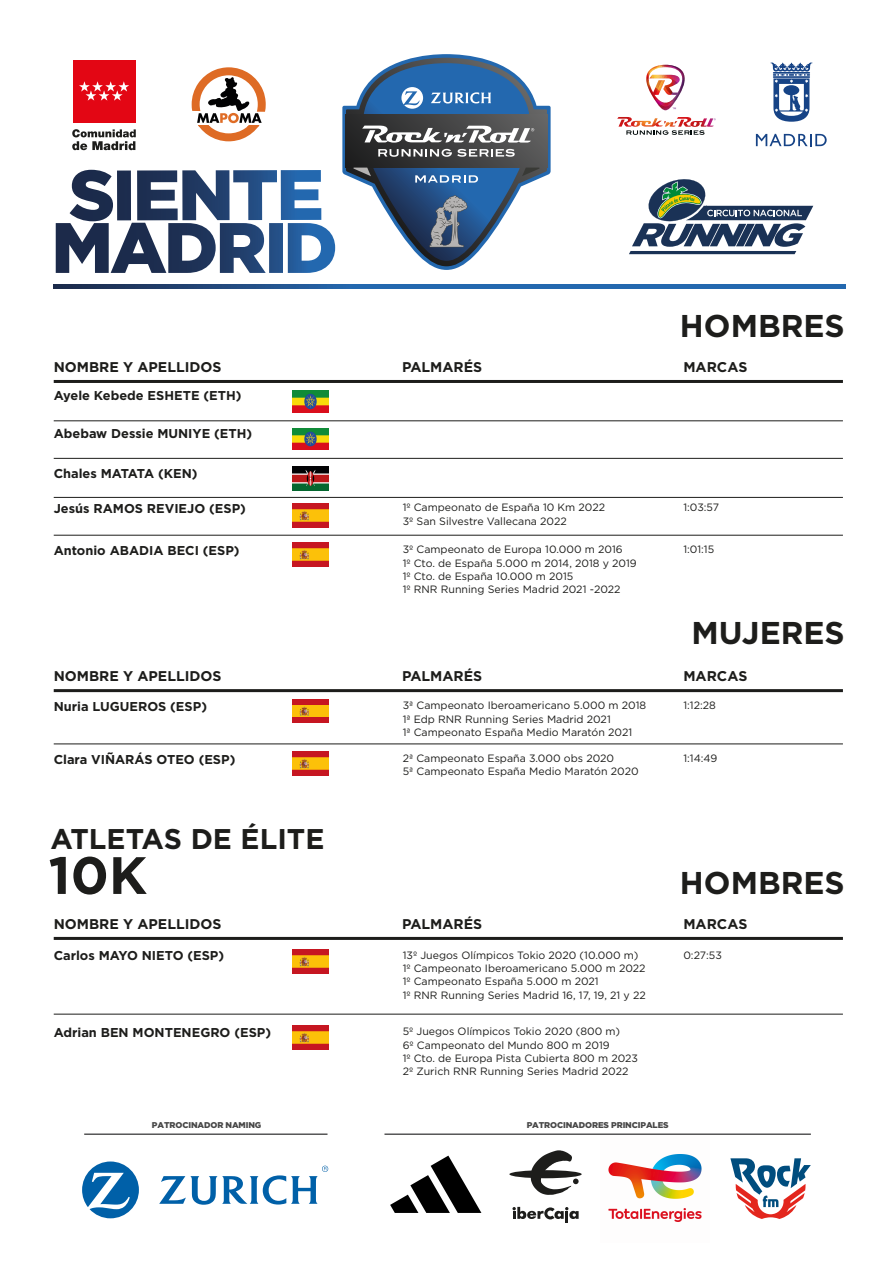
<style>
.page{position:relative;width:893px;height:1263px;background:#fff}
.page>*{position:absolute;margin:0;border:0;box-sizing:border-box;transform-origin:0 0}
.t1{font:700 52.5px "Gotham";color:#1d1d1b}
.t2{font:700 31.5px "Gotham";color:#1d1d1b}
.t3{font:700 28.5px "Gotham";color:#1d1d1b}
.t4{font:700 14.1px "Gotham";color:#1d1d1b}
.t5{font:700 12.75px "Gotham";color:#1d1d1b}
.t6{font:10.65px/13.4px "Gotham";color:#1d1d1b}
.t7{font:900 8.4px "Gotham";letter-spacing:-.015em;color:#474747}
</style>
<div class="page">
<svg style="left:54px;top:284px;width:791px;height:5px;background:#225b9a"></svg>
<hr style="left:54px;top:535px;width:789px;height:1px;background:#1d1d1b">
<hr style="left:54px;top:743px;width:789px;height:1px;background:#1d1d1b">
<img style="left:292px;top:503px;width:36px;height:24px">
<img style="left:292px;top:543px;width:36px;height:24px">
<img style="left:292px;top:699px;width:36px;height:24px">
<hr style="left:54px;top:937px;width:789px;height:3px;background:#1d1d1b">
<img style="left:292px;top:949px;width:36px;height:24px">
<hr style="left:54px;top:1014px;width:789px;height:1px;background:#1d1d1b">
<img style="left:292px;top:1026px;width:36px;height:24px">
<hr style="left:84px;top:1134px;width:243px;height:1px;background:#020203">
<svg style="left:82px;top:1161px;width:57px;height:57px"></svg>
<svg style="left:159px;top:1166px;width:169px;height:39px"></svg>
<div style="left:509px;top:1170px;width:73px;height:8px;background:#1d1d1b;border-radius:50%"></div>
<svg style="left:531px;top:1150px;width:48px;height:45px"></svg>
<svg style="left:512px;top:1207px;width:67px;height:15px"></svg>
<svg style="left:390px;top:1155px;width:91px;height:58px"></svg>
<img style="left:600px;top:1133px;width:109px;height:89px">
<svg style="left:730px;top:1158px;width:81px;height:61px"></svg>
<hr style="left:384px;top:1134px;width:427px;height:1px;background:#020203">
<hr style="left:54px;top:689px;width:789px;height:3px;background:#1d1d1b">
<img style="left:292px;top:751px;width:36px;height:24px">
<svg style="left:342px;top:54px;width:209px;height:216px"></svg>
<svg style="left:346px;top:58px;width:201px;height:208px"></svg>
<svg style="left:192px;top:67px;width:74px;height:74px"></svg>
<svg style="left:756px;top:134px;width:71px;height:12px"></svg>
<svg style="left:770px;top:63px;width:43px;height:59px"></svg>
<img style="left:646px;top:65px;width:39px;height:45px">
<svg style="left:617px;top:117px;width:99px;height:18px"></svg>
<div style="left:73px;top:60px;width:63px;height:63px;background:#e30614"></div>
<svg style="left:79px;top:81px;width:50px;height:20px"></svg>
<svg style="left:72px;top:129px;width:64px;height:21px"></svg>
<svg style="left:56px;top:170px;width:279px;height:103px"></svg>
<svg style="left:629px;top:179px;width:184px;height:75px"></svg>
<hr style="left:54px;top:420px;width:789px;height:1px;background:#1d1d1b">
<hr style="left:54px;top:380px;width:789px;height:3px;background:#1d1d1b">
<img style="left:293px;top:391px;width:36px;height:21px">
<hr style="left:54px;top:458px;width:789px;height:1px;background:#1d1d1b">
<img style="left:293px;top:428px;width:36px;height:22px">
<hr style="left:54px;top:497px;width:789px;height:1px;background:#1d1d1b">
<img style="left:292px;top:466px;width:36px;height:24px">
<h2 class="t2" style="left:680px;top:305px;width:166px">HOMBRES</h2>
<h3 class="t4" style="left:54px;top:357px;width:169px">NOMBRE Y APELLIDOS</h3>
<h3 class="t4" style="left:402px;top:357px;width:82px">PALMARÉS</h3>
<h3 class="t4" style="left:683px;top:357px;width:65px">MARCAS</h3>
<p class="t5" style="left:54px;top:387px;width:189px">Ayele Kebede ESHETE (ETH)</p>
<p class="t5" style="left:54px;top:425px;width:200px">Abebaw Dessie MUNIYE (ETH)</p>
<p class="t5" style="left:54px;top:465px;width:145px">Chales MATATA (KEN)</p>
<p class="t5" style="left:54px;top:500px;width:194px">Jesús RAMOS REVIEJO (ESP)</p>
<p class="t6" style="left:403px;top:501px;width:204px">1º Campeonato de España 10 Km 2022<br>3º San Silvestre Vallecana 2022</p>
<p class="t6" style="left:683px;top:501px;width:37px">1:03:57</p>
<p class="t5" style="left:54px;top:542px;width:187px">Antonio ABADIA BECI (ESP)</p>
<p class="t6" style="left:403px;top:543px;width:236px">3º Campeonato de Europa 10.000 m 2016<br>1º Cto. de España 5.000 m 2014, 2018 y 2019<br>1º Cto. de España 10.000 m 2015<br>1º RNR Running Series Madrid 2021 -2022</p>
<p class="t6" style="left:683px;top:543px;width:32px">1:01:15</p>
<h2 class="t2" style="left:691px;top:612px;width:155px">MUJERES</h2>
<h3 class="t4" style="left:54px;top:667px;width:169px">NOMBRE Y APELLIDOS</h3>
<h3 class="t4" style="left:402px;top:667px;width:82px">PALMARÉS</h3>
<h3 class="t4" style="left:683px;top:667px;width:65px">MARCAS</h3>
<p class="t5" style="left:54px;top:698px;width:155px">Nuria LUGUEROS (ESP)</p>
<p class="t6" style="left:403px;top:699px;width:245px">3ª Campeonato Iberoamericano 5.000 m 2018<br>1ª Edp RNR Running Series Madrid 2021<br>1ª Campeonato España Medio Maratón 2021</p>
<p class="t6" style="left:683px;top:699px;width:34px">1:12:28</p>
<p class="t5" style="left:54px;top:750px;width:183px">Clara VIÑARÁS OTEO (ESP)</p>
<p class="t6" style="left:403px;top:751px;width:238px">2ª Campeonato España 3.000 obs 2020<br>5ª Campeonato España Medio Maratón 2020</p>
<p class="t6" style="left:683px;top:751px;width:36px">1:14:49</p>
<h3 class="t3" style="left:51px;top:820px;width:275px">ATLETAS DE ÉLITE</h3>
<h1 class="t1" style="left:48px;top:840px;width:100px">10K</h1>
<h2 class="t2" style="left:680px;top:861px;width:166px">HOMBRES</h2>
<h3 class="t4" style="left:54px;top:914px;width:169px">NOMBRE Y APELLIDOS</h3>
<h3 class="t4" style="left:402px;top:914px;width:82px">PALMARÉS</h3>
<h3 class="t4" style="left:683px;top:914px;width:65px">MARCAS</h3>
<p class="t6" style="left:403px;top:948px;width:245px">13º Juegos Olímpicos Tokio 2020 (10.000 m)<br>1º Campeonato Iberoamericano 5.000 m 2022<br>1º Campeonato España 5.000 m 2021<br>1º RNR Running Series Madrid 16, 17, 19, 21 y 22</p>
<p class="t6" style="left:683px;top:948px;width:40px">0:27:53</p>
<p class="t5" style="left:54px;top:1024px;width:219px">Adrian BEN MONTENEGRO (ESP)</p>
<p class="t6" style="left:403px;top:1024px;width:237px">5º Juegos Olímpicos Tokio 2020 (800 m)<br>6º Campeonato del Mundo 800 m 2019<br>1º Cto. de Europa Pista Cubierta 800 m 2023<br>2º Zurich RNR Running Series Madrid 2022</p>
<p class="t5" style="left:54px;top:947px;width:172px">Carlos MAYO NIETO (ESP)</p>
<p class="t7" style="left:152px;top:1120px;width:111px">PATROCINADOR NAMING</p>
<p class="t7" style="left:527px;top:1120px;width:144px">PATROCINADORES PRINCIPALES</p>
</div>
